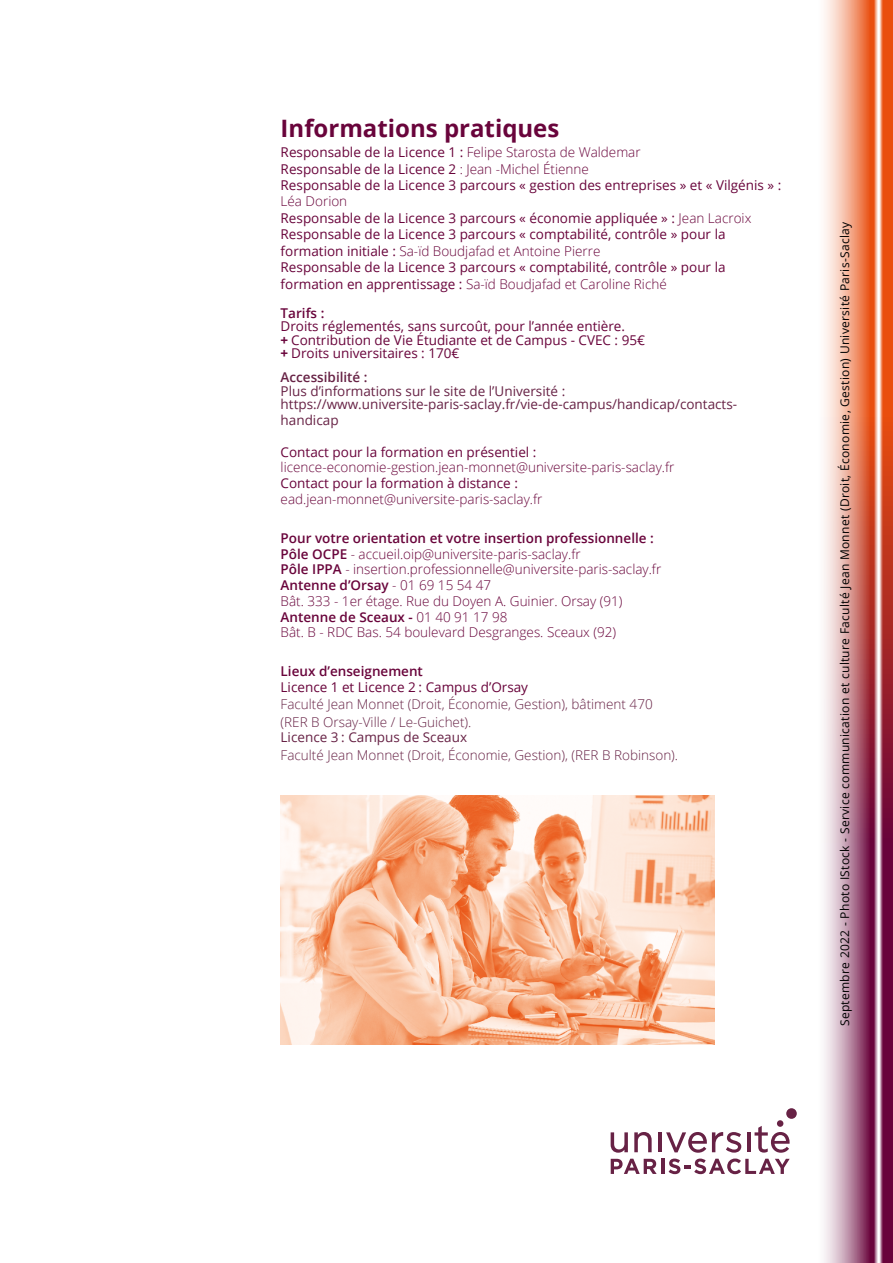
<style>
.page{position:relative;width:893px;height:1263px;background:#fff}
.page>*{position:absolute;margin:0;border:0;box-sizing:border-box;transform-origin:0 0}
.t1{font:700 24px "Open Sans";color:#69043b}
.t2{font:13.5px/16.5px "Open Sans";color:#69043b}
.t3{font:300 13.5px/15.8px "Open Sans";color:#69043b}
.t4{font:13.5px/13.5px "Open Sans";color:#672245}
.t5{font:300 13.5px/17.2px "Open Sans";color:#672245}
.t6{font:600 13.5px "Open Sans";color:#69043b}
.t7{font:600 13.5px "Open Sans";color:#672245}
.t8{font:12px "Open Sans";letter-spacing:.025em;color:#000}
.s1{font-weight:300}
.s2{font-weight:700}
.s3{font-weight:600}
</style>
<div class="page">
<svg style="left:824px;top:0;width:69px;height:1263px;background:#d08c8a"></svg>
<img style="left:281px;top:795px;width:433px;height:250px">
<div style="left:786px;top:1108px;width:11px;height:11px;background:#672245;border-radius:50%"></div>
<div style="left:777px;top:1120px;width:6px;height:7px;background:#672245;border-radius:50%"></div>
<hr style="left:658px;top:1132px;width:3px;height:20px;background:#672245">
<svg style="left:611px;top:1132px;width:17px;height:21px"></svg>
<svg style="left:634px;top:1132px;width:18px;height:20px"></svg>
<svg style="left:611px;top:1159px;width:46px;height:15px"></svg>
<hr style="left:661px;top:1159px;width:3px;height:15px;background:#672245">
<svg style="left:666px;top:1126px;width:124px;height:48px"></svg>
<h1 class="t1" style="left:281px;top:111px;width:280px">Informations pratiques</h1>
<p class="t2" style="left:281px;top:143px;width:502px">Responsable de la Licence 1 : <span class="s1">Felipe Starosta de Waldemar<br></span>Responsable de la Licence 2 <span class="s1">: Jean -Michel Étienne<br></span>Responsable de la Licence 3 parcours « gestion des entreprises » et « Vilgénis » :</p>
<p class="t2" style="left:281px;top:193px;width:472px"><span class="s1">Léa Dorion<br></span>Responsable de la Licence 3 parcours « économie appliquée » : <span class="s1">Jean Lacroix </span>Responsable de la Licence 3 parcours « comptabilité, contrôle » pour la formation initiale : <span class="s1">Sa-ïd Boudjafad et Antoine Pierre<br></span>Responsable de la Licence 3 parcours « comptabilité, contrôle » pour la formation en apprentissage : <span class="s1">Sa-ïd Boudjafad et Caroline Riché</span></p>
<p class="t6" style="left:281px;top:304px;width:45px">Tarifs :</p>
<p class="t2" style="left:281px;top:319px;width:366px;line-height:13.5px">Droits réglementés, sans surcoût, pour l’année entière.<br><span class="s2">+</span> Contribution de Vie Étudiante et de Campus - CVEC : 95€ <span class="s2">+</span> Droits universitaires : 170€</p>
<p class="t7" style="left:281px;top:368px;width:88px">Accessibilité :</p>
<p class="t4" style="left:281px;top:384px;width:458px">Plus d’informations sur le site de l’Université : https://www.universite-paris-saclay.fr/vie-de-campus/handicap/contacts-</p>
<p class="t4" style="left:281px;top:413px;width:59px">handicap</p>
<p class="t2" style="left:281px;top:443px;width:257px">Contact pour la formation en présentiel :</p>
<p class="t3" style="left:281px;top:459px;width:395px">licence-economie-gestion.jean-monnet@universite-paris-saclay.fr</p>
<p class="t2" style="left:281px;top:475px;width:239px">Contact pour la formation à distance :</p>
<p class="t3" style="left:281px;top:491px;width:263px">ead.jean-monnet@universite-paris-saclay.fr</p>
<p class="t3" style="left:281px;top:530px;width:382px"><span class="s3">Pour votre orientation et votre insertion professionnelle :<br>Pôle OCPE</span> - accueil.oip@universite-paris-saclay.fr<br><span class="s3">Pôle IPPA</span> - insertion.professionnelle@universite-paris-saclay.fr <span class="s3">Antenne d’Orsay</span> - 01 69 15 54 47<br>Bât. 333 - 1er étage. Rue du Doyen A. Guinier. Orsay (91)<br><span class="s3">Antenne de Sceaux -</span> 01 40 91 17 98<br>Bât. B - RDC Bas. 54 boulevard Desgranges. Sceaux (92)</p>
<p class="t6" style="left:281px;top:662px;width:144px">Lieux d’enseignement</p>
<p class="t2" style="left:281px;top:679px;width:249px">Licence 1 et Licence 2 : Campus d’Orsay</p>
<p class="t5" style="left:281px;top:695px;width:374px">Faculté Jean Monnet (Droit, Économie, Gestion), bâtiment 470 (RER B Orsay-Ville / Le-Guichet).</p>
<p class="t4" style="left:281px;top:730px;width:188px">Licence 3 : Campus de Sceaux</p>
<p class="t5" style="left:281px;top:746px;width:399px">Faculté Jean Monnet (Droit, Économie, Gestion), (RER B Robinson).</p>
<p class="t8" style="left:836px;top:1026px;width:806px;rotate:-90deg">Septembre 2022 - Photo IStock - Service communication et culture Faculté Jean Monnet (Droit, Économie, Gestion) Université Paris-Saclay</p>
</div>
